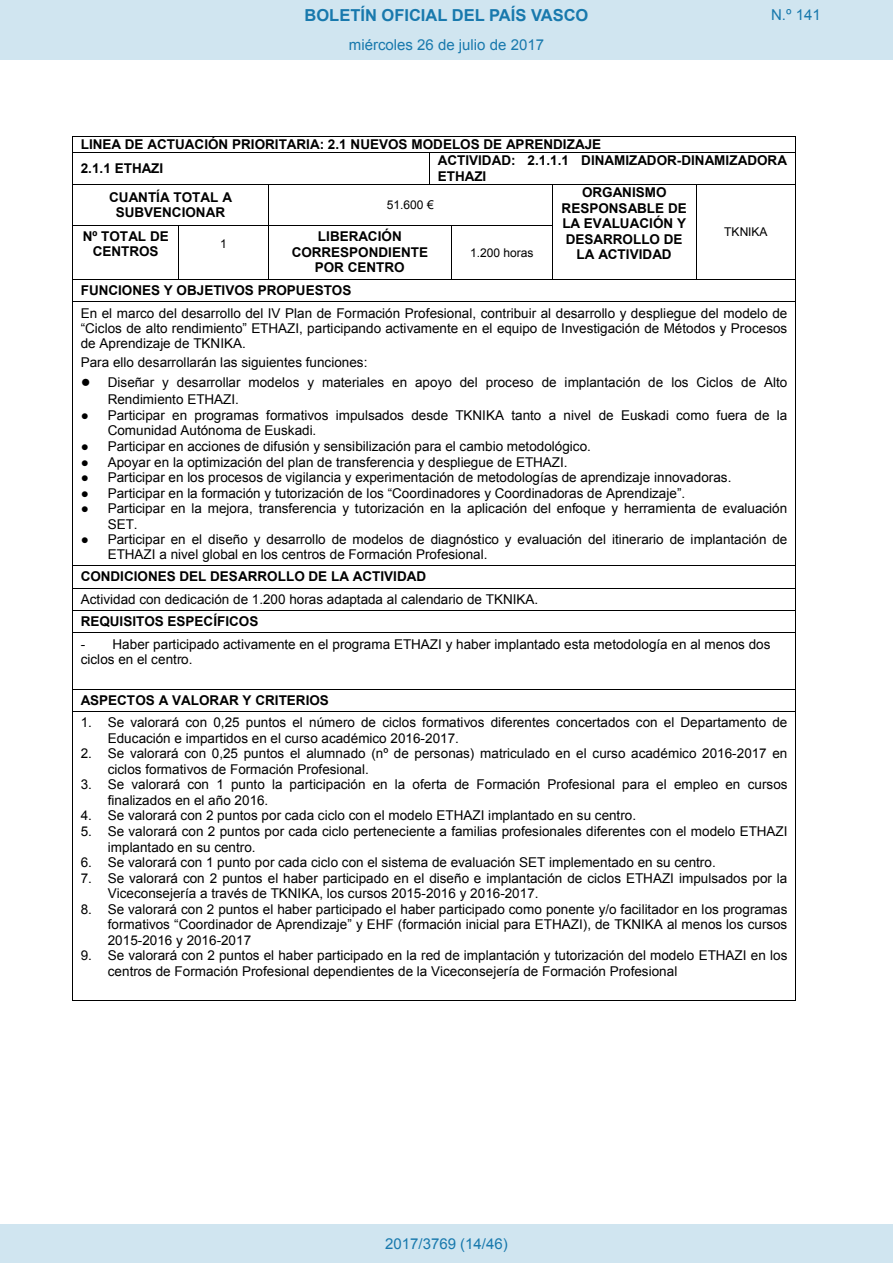
<style>
.page{position:relative;width:893px;height:1263px;background:#fff}
.page>*{position:absolute;margin:0;border:0;box-sizing:border-box;transform-origin:0 0}
.t1{font:700 16.5px "Arial";color:#1879ad}
.Paginacion_Centro{font:15px "Arial";color:#1879ad}
.t2{font:13.5px/15.5px "Arial";letter-spacing:.005em;color:#000}
.t3{font:700 13.5px/15.5px "Arial";color:#000;text-align:center}
.t4{font:12px "Arial";letter-spacing:-.005em;color:#000}
.s1{font-weight:700}
.s2{font-family:"Courier New";font-size:16.5px}
.s3{font-style:inherit}
</style>
<div class="page">
<hr style="left:73px;top:136px;width:722px;height:1px;background:#000">
<svg style="left:72px;top:136px;width:1px;height:17px"></svg>
<hr style="left:73px;top:152px;width:356px;height:1px;background:#000">
<hr style="left:430px;top:152px;width:365px;height:1px;background:#000">
<svg style="left:795px;top:136px;width:1px;height:17px"></svg>
<hr style="left:72px;top:153px;width:1px;height:31px;background:#000">
<hr style="left:429px;top:153px;width:1px;height:31px;background:#000">
<hr style="left:795px;top:153px;width:1px;height:31px;background:#000">
<hr style="left:73px;top:184px;width:195px;height:1px;background:#000">
<hr style="left:269px;top:184px;width:160px;height:1px;background:#000">
<hr style="left:430px;top:184px;width:122px;height:1px;background:#000">
<hr style="left:553px;top:184px;width:143px;height:1px;background:#000">
<hr style="left:697px;top:184px;width:98px;height:1px;background:#000">
<hr style="left:72px;top:185px;width:1px;height:40px;background:#000">
<hr style="left:268px;top:185px;width:1px;height:40px;background:#000">
<hr style="left:552px;top:185px;width:1px;height:40px;background:#000">
<hr style="left:696px;top:185px;width:1px;height:40px;background:#000">
<hr style="left:795px;top:185px;width:1px;height:40px;background:#000">
<hr style="left:73px;top:225px;width:106px;height:1px;background:#000">
<hr style="left:179px;top:225px;width:89px;height:1px;background:#000">
<hr style="left:269px;top:225px;width:182px;height:1px;background:#000">
<hr style="left:452px;top:225px;width:100px;height:1px;background:#000">
<hr style="left:72px;top:226px;width:1px;height:53px;background:#000">
<hr style="left:179px;top:226px;width:1px;height:53px;background:#000">
<hr style="left:268px;top:226px;width:1px;height:53px;background:#000">
<hr style="left:451px;top:226px;width:1px;height:53px;background:#000">
<hr style="left:552px;top:226px;width:1px;height:53px;background:#000">
<hr style="left:696px;top:226px;width:1px;height:53px;background:#000">
<hr style="left:795px;top:226px;width:1px;height:53px;background:#000">
<hr style="left:73px;top:279px;width:106px;height:1px;background:#000">
<hr style="left:179px;top:279px;width:89px;height:1px;background:#000">
<hr style="left:269px;top:279px;width:182px;height:1px;background:#000">
<hr style="left:452px;top:279px;width:100px;height:1px;background:#000">
<hr style="left:553px;top:279px;width:143px;height:1px;background:#000">
<hr style="left:697px;top:279px;width:98px;height:1px;background:#000">
<svg style="left:72px;top:279px;width:1px;height:23px"></svg>
<hr style="left:73px;top:301px;width:722px;height:1px;background:#000">
<svg style="left:795px;top:279px;width:1px;height:23px"></svg>
<hr style="left:72px;top:302px;width:1px;height:263px;background:#000">
<hr style="left:795px;top:302px;width:1px;height:263px;background:#000">
<hr style="left:73px;top:565px;width:722px;height:1px;background:#000">
<hr style="left:73px;top:588px;width:722px;height:1px;background:#000">
<hr style="left:73px;top:610px;width:722px;height:1px;background:#000">
<svg style="left:72px;top:565px;width:1px;height:68px"></svg>
<hr style="left:73px;top:632px;width:722px;height:1px;background:#000">
<svg style="left:795px;top:565px;width:1px;height:68px"></svg>
<hr style="left:72px;top:633px;width:1px;height:56px;background:#000">
<hr style="left:795px;top:633px;width:1px;height:56px;background:#000">
<hr style="left:73px;top:689px;width:722px;height:1px;background:#000">
<svg style="left:72px;top:689px;width:1px;height:23px"></svg>
<hr style="left:73px;top:711px;width:722px;height:1px;background:#000">
<svg style="left:795px;top:689px;width:1px;height:23px"></svg>
<hr style="left:72px;top:712px;width:1px;height:288px;background:#000">
<hr style="left:73px;top:1000px;width:722px;height:1px;background:#000">
<hr style="left:795px;top:712px;width:1px;height:288px;background:#000">
<div style="left:0;top:0;width:893px;height:60px;background:#d0e5f0"></div>
<div style="left:0;top:1225px;width:893px;height:38px;background:#d0e5f0"></div>
<p class="t1" style="left:305px;top:4px;width:285px">BOLETÍN OFICIAL DEL PAÍS VASCO</p>
<p class="Paginacion_Centro" style="left:771px;top:5px;width:51px">N.º 141</p>
<p class="Paginacion_Centro" style="left:349px;top:35px;width:197px">miércoles 26 de julio de 2017</p>
<p class="t3" style="left:81px;top:133px;width:522px;line-height:24px;text-align:left">LINEA DE ACTUACIÓN PRIORITARIA: 2.1 NUEVOS MODELOS DE APRENDIZAJE<br>2.1.1 ETHAZI</p>
<p class="t3" style="left:438px;top:153px;width:351px;text-align:left">ACTIVIDAD: 2.1.1.1 DINAMIZADOR-DINAMIZADORA<br>ETHAZI</p>
<p class="t3" style="left:562px;top:185px;width:127px">ORGANISMO<br>RESPONSABLE DE<br>LA EVALUACIÓN Y<br>DESARROLLO DE<br>LA ACTIVIDAD</p>
<p class="t3" style="left:109px;top:190px;width:124px">CUANTÍA TOTAL A<br>SUBVENCIONAR</p>
<p class="t4" style="left:387px;top:197px;width:48px">51.600 €</p>
<p class="t4" style="left:724px;top:224px;width:45px">TKNIKA</p>
<p class="t3" style="left:83px;top:229px;width:87px">Nº TOTAL DE<br>CENTROS</p>
<p class="t4" style="left:220px;top:236px;width:8px">1</p>
<p class="t3" style="left:292px;top:229px;width:138px">LIBERACIÓN<br>CORRESPONDIENTE<br>POR CENTRO</p>
<p class="t4" style="left:470px;top:245px;width:65px">1.200 horas</p>
<p class="t2" style="left:81px;top:279px;width:708px;line-height:22.6px"><span class="s1">FUNCIONES Y OBJETIVOS PROPUESTOS<br></span>En el marco del desarrollo del IV Plan de Formación Profesional, contribuir al desarrollo y despliegue del modelo de</p>
<p class="t2" style="left:81px;top:321px;width:708px">“Ciclos de alto rendimiento” ETHAZI, participando activamente en el equipo de Investigación de Métodos y Procesos de Aprendizaje de TKNIKA.</p>
<p class="t2" style="left:81px;top:355px;width:288px">Para ello desarrollarán las siguientes funciones:</p>
<p class="t2" style="left:108px;top:374px;width:681px;line-height:17.2px;text-indent:-27px"><span class="s2">●</span> Diseñar y desarrollar modelos y materiales en apoyo del proceso de implantación de los Ciclos de Alto<br>Rendimiento ETHAZI.</p>
<p class="t2" style="left:108px;top:408px;width:681px;text-indent:-27px"><span class="s3">●</span> Participar en programas formativos impulsados desde TKNIKA tanto a nivel de Euskadi como fuera de la<br>Comunidad Autónoma de Euskadi.</p>
<p class="t2" style="left:81px;top:439px;width:512px"><span class="s3">●</span> Participar en acciones de difusión y sensibilización para el cambio metodológico.</p>
<p class="t2" style="left:81px;top:454px;width:488px"><span class="s3">●</span> Apoyar en la optimización del plan de transferencia y despliegue de ETHAZI.</p>
<p class="t2" style="left:81px;top:470px;width:652px"><span class="s3">●</span> Participar en los procesos de vigilancia y experimentación de metodologías de aprendizaje innovadoras.</p>
<p class="t2" style="left:81px;top:485px;width:606px"><span class="s3">●</span> Participar en la formación y tutorización de los “Coordinadores y Coordinadoras de Aprendizaje”.</p>
<p class="t2" style="left:108px;top:501px;width:681px;text-indent:-27px"><span class="s3">●</span> Participar en la mejora, transferencia y tutorización en la aplicación del enfoque y herramienta de evaluación<br>SET.</p>
<p class="t2" style="left:108px;top:532px;width:681px;text-indent:-27px"><span class="s3">●</span> Participar en el diseño y desarrollo de modelos de diagnóstico y evaluación del itinerario de implantación de<br>ETHAZI a nivel global en los centros de Formación Profesional.</p>
<p class="t2" style="left:81px;top:566px;width:459px;line-height:22.4px"><span class="s1">CONDICIONES DEL DESARROLLO DE LA ACTIVIDAD<br></span>Actividad con dedicación de 1.200 horas adaptada al calendario de TKNIKA.<br><span class="s1">REQUISITOS ESPECÍFICOS</span></p>
<p class="t2" style="left:81px;top:636px;width:691px">- Haber participado activamente en el programa ETHAZI y haber implantado esta metodología en al menos dos ciclos en el centro.</p>
<p class="t3" style="left:81px;top:692px;width:250px">ASPECTOS A VALORAR Y CRITERIOS</p>
<p class="t2" style="left:108px;top:715px;width:681px;text-indent:-27px">1. Se valorará con 0,25 puntos el número de ciclos formativos diferentes concertados con el Departamento de<br>Educación e impartidos en el curso académico 2016-2017.</p>
<p class="t2" style="left:108px;top:746px;width:681px;text-indent:-27px">2. Se valorará con 0,25 puntos el alumnado (nº de personas) matriculado en el curso académico 2016-2017 en ciclos formativos de Formación Profesional.</p>
<p class="t2" style="left:108px;top:777px;width:681px;text-indent:-27px">3. Se valorará con 1 punto la participación en la oferta de Formación Profesional para el empleo en cursos finalizados en el año 2016.</p>
<p class="t2" style="left:81px;top:808px;width:557px">4. Se valorará con 2 puntos por cada ciclo con el modelo ETHAZI implantado en su centro.</p>
<p class="t2" style="left:108px;top:823px;width:681px;text-indent:-27px">5. Se valorará con 2 puntos por cada ciclo perteneciente a familias profesionales diferentes con el modelo ETHAZI implantado en su centro.</p>
<p class="t2" style="left:81px;top:855px;width:637px">6. Se valorará con 1 punto por cada ciclo con el sistema de evaluación SET implementado en su centro.</p>
<p class="t2" style="left:108px;top:870px;width:681px;text-indent:-27px">7. Se valorará con 2 puntos el haber participado en el diseño e implantación de ciclos ETHAZI impulsados por la<br>Viceconsejería a través de TKNIKA, los cursos 2015-2016 y 2016-2017.</p>
<p class="t2" style="left:108px;top:901px;width:681px;text-align:justify;text-indent:-27px">8. Se valorará con 2 puntos el haber participado el haber participado como ponente y/o facilitador en los programas formativos “Coordinador de Aprendizaje” y EHF (formación inicial para ETHAZI), de TKNIKA al menos los cursos 2015-2016 y 2016-2017</p>
<p class="t2" style="left:108px;top:948px;width:681px;text-indent:-27px">9. Se valorará con 2 puntos el haber participado en la red de implantación y tutorización del modelo ETHAZI en los centros de Formación Profesional dependientes de la Viceconsejería de Formación Profesional</p>
<p class="Paginacion_Centro" style="left:385px;top:1234px;width:124px">2017/3769 (14/46)</p>
</div>
